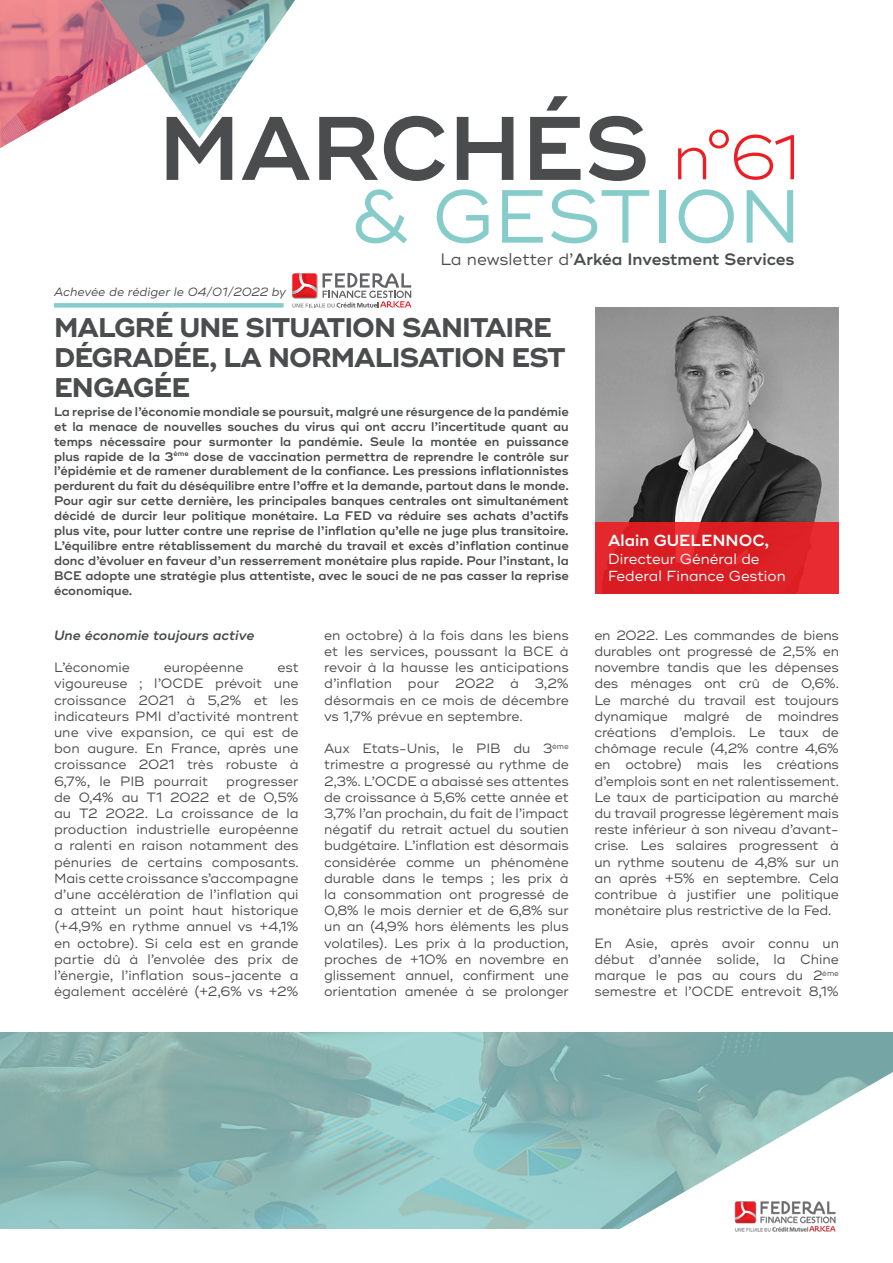
<style>
.page{position:relative;width:893px;height:1263px;background:#fff}
.page>*{position:absolute;margin:0;border:0;box-sizing:border-box;transform-origin:0 0}
.t1{font:600 90px "Ridley Grotesk";color:#4b4c4d}
.t2{font:75px "Ridley Grotesk";color:#86ccca}
.t3{font:300 63px "Ridley Grotesk";color:#ee1d23}
.t4{font:700 27px/30px "Ridley Grotesk";letter-spacing:-.035em;color:#4b4c4d}
.t5{font:600 16.5px "Ridley Grotesk";color:#4b4c4d}
.t6{font:600 16.05px "Ridley Grotesk";color:#fff}
.t7{font:14.55px "Ridley Grotesk";color:#fff}
.t8{font:13.5px/16.2px "Ridley Grotesk";letter-spacing:-.005em;color:#4b4c4d;text-align:justify}
.t9{font:italic 600 13.5px "Ridley Grotesk";color:#4b4c4d}
.t10{font:600 12.45px/15px "Ridley Grotesk";color:#4b4c4d;text-align:justify}
.t11{font:italic 12px "Ridley Grotesk";color:#4b4c4d}
.s1{font-weight:400}
</style>
<div class="page">
<div style="left:54px;top:303px;width:230px;height:5px;background:#86ccca"></div>
<img style="left:596px;top:308px;width:243px;height:214px">
<svg style="left:596px;top:522px;width:243px;height:71px;background:#dd2127"></svg>
<img style="left:0;top:1033px;width:893px;height:196px">
<svg style="left:560px;top:1072px;width:333px;height:157px"></svg>
<svg style="left:0;top:0;width:146px;height:148px"></svg>
<img style="left:146px;top:0;width:149px;height:139px">
<svg style="left:292px;top:273px;width:119px;height:35px"></svg>
<img style="left:728px;top:1197px;width:112px;height:35px">
<p class="t1" style="left:158px;top:95px;width:493px">MARCHÉS</p>
<p class="t2" style="left:350px;top:171px;width:453px">&amp; GESTION</p>
<p class="t3" style="left:672px;top:119px;width:130px">n°61</p>
<p class="t11" style="left:54px;top:284px;width:234px">Achevée de rédiger le 04/01/2022 by</p>
<p class="t5" style="left:440px;top:249px;width:356px"><span class="s1">La newsletter d’</span>Arkéa Investment Services</p>
<p class="t4" style="left:54px;top:313px;width:513px">MALGRÉ UNE SITUATION SANITAIRE<br>DÉGRADÉE, LA NORMALISATION EST<br>ENGAGÉE</p>
<p class="t10" style="left:54px;top:404px;width:516px">La reprise de l’économie mondiale se poursuit, malgré une résurgence de la pandémie et la menace de nouvelles souches du virus qui ont accru l’incertitude quant au temps nécessaire pour surmonter la pandémie. Seule la montée en puissance plus rapide de la 3<sup>ème</sup> dose de vaccination permettra de reprendre le contrôle sur l’épidémie et de ramener durablement de la confiance. Les pressions inflationnistes perdurent du fait du déséquilibre entre l’offre et la demande, partout dans le monde.<br>Pour agir sur cette dernière, les principales banques centrales ont simultanément décidé de durcir leur politique monétaire. La FED va réduire ses achats d’actifs plus vite, pour lutter contre une reprise de l’inflation qu’elle ne juge plus transitoire.<br>L’équilibre entre rétablissement du marché du travail et excès d’inflation continue donc d’évoluer en faveur d’un resserrement monétaire plus rapide. Pour l’instant, la BCE adopte une stratégie plus attentiste, avec le souci de ne pas casser la reprise économique.</p>
<p class="t9" style="left:54px;top:627px;width:202px">Une économie toujours active</p>
<p class="t8" style="left:54px;top:660px;width:77px">L’économie</p>
<p class="t8" style="left:164px;top:660px;width:81px">européenne</p>
<p class="t8" style="left:324px;top:627px;width:246px">en octobre) à la fois dans les biens et les services, poussant la BCE à revoir à la hausse les anticipations d’inflation pour 2022 à 3,2% désormais en ce mois de décembre vs 1,7% prévue en septembre.</p>
<p class="t8" style="left:324px;top:741px;width:246px">Aux Etats-Unis, le PIB du 3<sup>ème </sup>trimestre a progressé au rythme de 2,3%. L’OCDE a abaissé ses attentes de croissance à 5,6% cette année et 3,7% l’an prochain, du fait de l’impact négatif du retrait actuel du soutien budgétaire. L’inflation est désormais considérée comme un phénomène durable dans le temps ; les prix à la consommation ont progressé de 0,8% le mois dernier et de 6,8% sur un an (4,9% hors éléments les plus volatiles). Les prix à la production, proches de +10% en novembre en glissement annuel, confirment une orientation amenée à se prolonger</p>
<p class="t8" style="left:54px;top:660px;width:246px;text-indent:223px">est vigoureuse ; l’OCDE prévoit une croissance 2021 à 5,2% et les indicateurs PMI d’activité montrent une vive expansion, ce qui est de bon augure. En France, après une croissance 2021 très robuste à 6,7%, le PIB pourrait</p>
<p class="t8" style="left:54px;top:773px;width:246px;text-indent:172px">progresser de 0,4% au T1 2022 et de 0,5% au T2 2022. La croissance de la production industrielle européenne a ralenti en raison notamment des pénuries de certains composants.<br>Mais cette croissance s’accompagne d’une accélération de l’inflation qui a atteint un point haut historique (+4,9% en rythme annuel vs +4,1% en octobre). Si cela est en grande partie dû à l’envolée des prix de l’énergie, l’inflation sous-jacente a également accéléré (+2,6% vs +2%</p>
<p class="t6" style="left:608px;top:531px;width:163px">Alain GUELENNOC,</p>
<p class="t7" style="left:608px;top:550px;width:153px">Directeur Général de</p>
<p class="t7" style="left:608px;top:567px;width:179px">Federal Finance Gestion</p>
<p class="t8" style="left:594px;top:627px;width:246px">en 2022. Les commandes de biens durables ont progressé de 2,5% en novembre tandis que les dépenses des ménages ont crû de 0,6%.<br>Le marché du travail est toujours dynamique malgré de moindres créations d’emplois. Le taux de chômage recule (4,2% contre 4,6% en octobre) mais les créations d’emplois sont en net ralentissement.<br>Le taux de participation au marché du travail progresse légèrement mais reste inférieur à son niveau d’avant&shy;crise. Les salaires progressent à un rythme soutenu de 4,8% sur un an après +5% en septembre. Cela contribue à justifier une politique monétaire plus restrictive de la Fed.</p>
<p class="t8" style="left:594px;top:935px;width:246px">En Asie, après avoir connu un début d’année solide, la Chine marque le pas au cours du 2<sup>ème </sup>semestre et l’OCDE entrevoit 8,1%</p>
</div>
